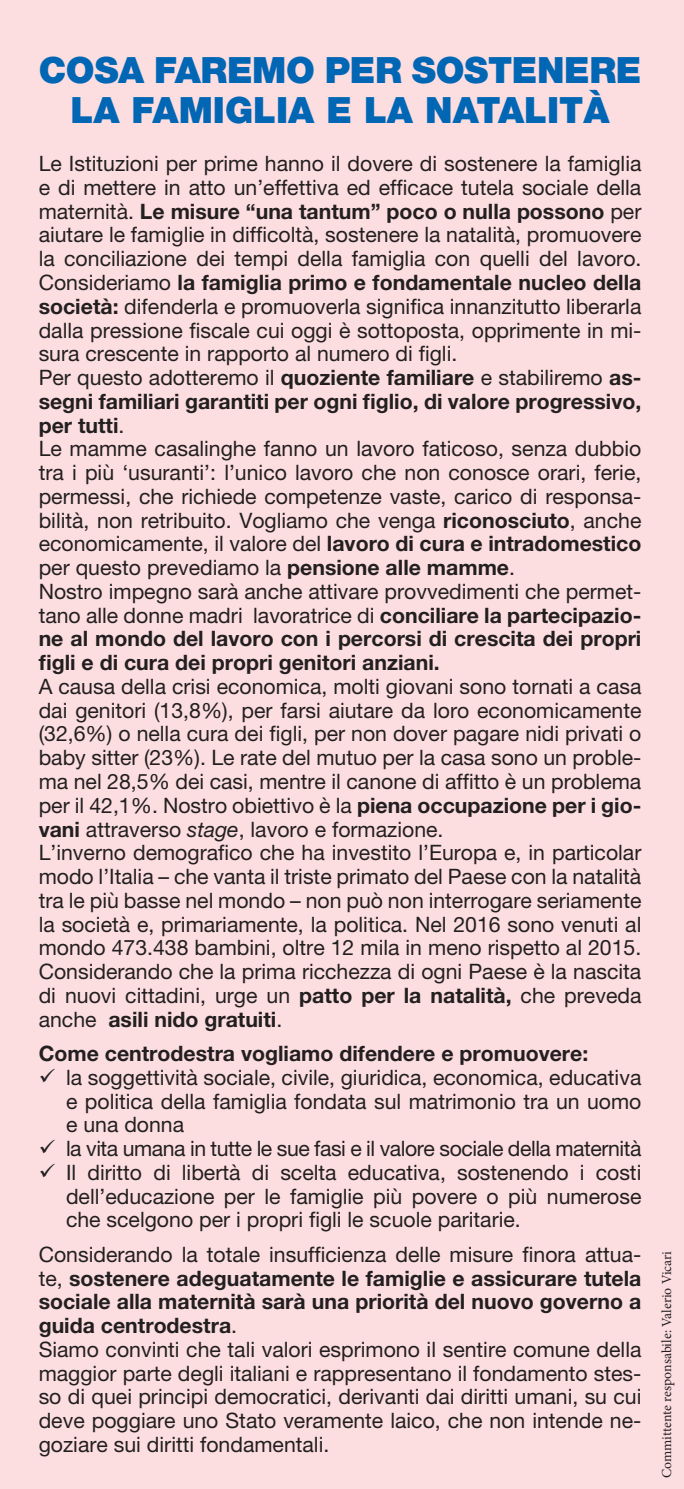
<style>
.page{position:relative;width:684px;height:1489px;background:#fff}
.page>*{position:absolute;margin:0;border:0;box-sizing:border-box;transform-origin:0 0}
.t1{font:900 36.25px "Helvetica Neue";letter-spacing:-.01em;color:#0166b3}
.t2{font:21.25px/23.8px "Helvetica Neue LT Pro";color:#231f20;text-align:justify}
.t3{font:700 21.25px/23.8px "Helvetica Neue LT Pro";color:#231f20;text-align:justify}
.t4{font:21.25px "Helvetica Neue LT Pro";letter-spacing:-.02em;color:#231f20}
.t5{font:13.75px "Minion Pro";color:#231f20}
.s1{font-weight:700}
.s2{font-weight:400}
.s3{font-style:italic}
</style>
<div class="page">
<div style="left:0;top:0;width:684px;height:1488px;background:#fcdee1"></div>
<p class="t1" style="left:39px;top:48px;width:604px">COSA FAREMO PER SOSTENERE</p>
<p class="t1" style="left:70px;top:88px;width:540px">LA FAMIGLIA E LA NATALITÀ</p>
<p class="t2" style="left:39px;top:151px;width:604px">Le Istituzioni per prime hanno il dovere di sostenere la famiglia e di mettere in atto un’effettiva ed efficace tutela sociale della maternità. <span class="s1">Le misure “una tantum” poco o nulla possono</span> per aiutare le famiglie in difficoltà, sostenere la natalità, promuovere la conciliazione dei tempi della famiglia con quelli del lavoro.<br>Consideriamo <span class="s1">la famiglia primo e fondamentale nucleo della società:</span> difenderla e promuoverla significa innanzitutto liberarla dalla pressione fiscale cui oggi è sottoposta, opprimente in mi&shy;sura crescente in rapporto al numero di figli.</p>
<p class="t3" style="left:39px;top:365px;width:604px"><span class="s2">Per questo adotteremo il</span> quoziente familiare <span class="s2">e stabiliremo</span> as&shy;segni familiari garantiti per ogni figlio, di valore progressivo, per tutti<span class="s2">.</span></p>
<p class="t2" style="left:39px;top:436px;width:604px">Le mamme casalinghe fanno un lavoro faticoso, senza dubbio tra i più ‘usuranti’: l’unico lavoro che non conosce orari, ferie, permessi, che richiede competenze vaste, carico di responsa&shy;bilità, non retribuito. Vogliamo che venga <span class="s1">riconosciuto</span>, anche economicamente, il valore del <span class="s1">lavoro di cura e intradomestico </span>per questo prevediamo la <span class="s1">pensione alle mamme</span>.</p>
<p class="t3" style="left:39px;top:579px;width:604px"><span class="s2">Nostro impegno sarà anche attivare provvedimenti che permet&shy;tano alle donne madri lavoratrice di</span> conciliare la partecipazio&shy;ne al mondo del lavoro con i percorsi di crescita dei propri figli e di cura dei propri genitori anziani.</p>
<p class="t2" style="left:39px;top:674px;width:604px">A causa della crisi economica, molti giovani sono tornati a casa dai genitori (13,8%), per farsi aiutare da loro economicamente (32,6%) o nella cura dei figli, per non dover pagare nidi privati o baby sitter (23%). Le rate del mutuo per la casa sono un proble&shy;ma nel 28,5% dei casi, mentre il canone di affitto è un problema per il 42,1%. Nostro obiettivo è la <span class="s1">piena occupazione per i gio&shy;vani</span> attraverso <span class="s3">stage</span>, lavoro e formazione.</p>
<p class="t2" style="left:39px;top:840px;width:604px">L’inverno demografico che ha investito l’Europa e, in particolar modo l’Italia – che vanta il triste primato del Paese con la natalità tra le più basse nel mondo – non può non interrogare seriamente la società e, primariamente, la politica. Nel 2016 sono venuti al mondo 473.438 bambini, oltre 12 mila in meno rispetto al 2015.<br>Considerando che la prima ricchezza di ogni Paese è la nascita di nuovi cittadini, urge un <span class="s1">patto per la natalità,</span> che preveda anche <span class="s1">asili nido gratuiti</span>.</p>
<p class="t3" style="left:39px;top:1041px;width:551px">Come centrodestra vogliamo difendere e promuovere:</p>
<p class="t2" style="left:66px;top:1064px;width:577px;text-indent:-27px">✓ la soggettività sociale, civile, giuridica, economica, educativa e politica della famiglia fondata sul matrimonio tra un uomo e una donna</p>
<p class="t4" style="left:39px;top:1135px;width:604px">✓ la vita umana in tutte le sue fasi e il valore sociale della maternità</p>
<p class="t2" style="left:66px;top:1159px;width:577px;text-indent:-27px">✓ Il diritto di libertà di scelta educativa, sostenendo i costi dell’educazione per le famiglie più povere o più numerose che scelgono per i propri figli le scuole paritarie.</p>
<p class="t3" style="left:39px;top:1241px;width:604px"><span class="s2">Considerando la totale insufficienza delle misure finora attua&shy;te,</span> sostenere adeguatamente le famiglie e assicurare tutela sociale alla maternità sarà una priorità del nuovo governo a guida centrodestra<span class="s2">.</span></p>
<p class="t2" style="left:39px;top:1336px;width:604px">Siamo convinti che tali valori esprimono il sentire comune della maggior parte degli italiani e rappresentano il fondamento stes&shy;so di quei principi democratici, derivanti dai diritti umani, su cui deve poggiare uno Stato veramente laico, che non intende ne&shy;goziare sui diritti fondamentali.</p>
<p class="t5" style="left:657px;top:1478px;width:229px;rotate:-90deg">Committente responsabile: Valerio Vicari</p>
</div>
